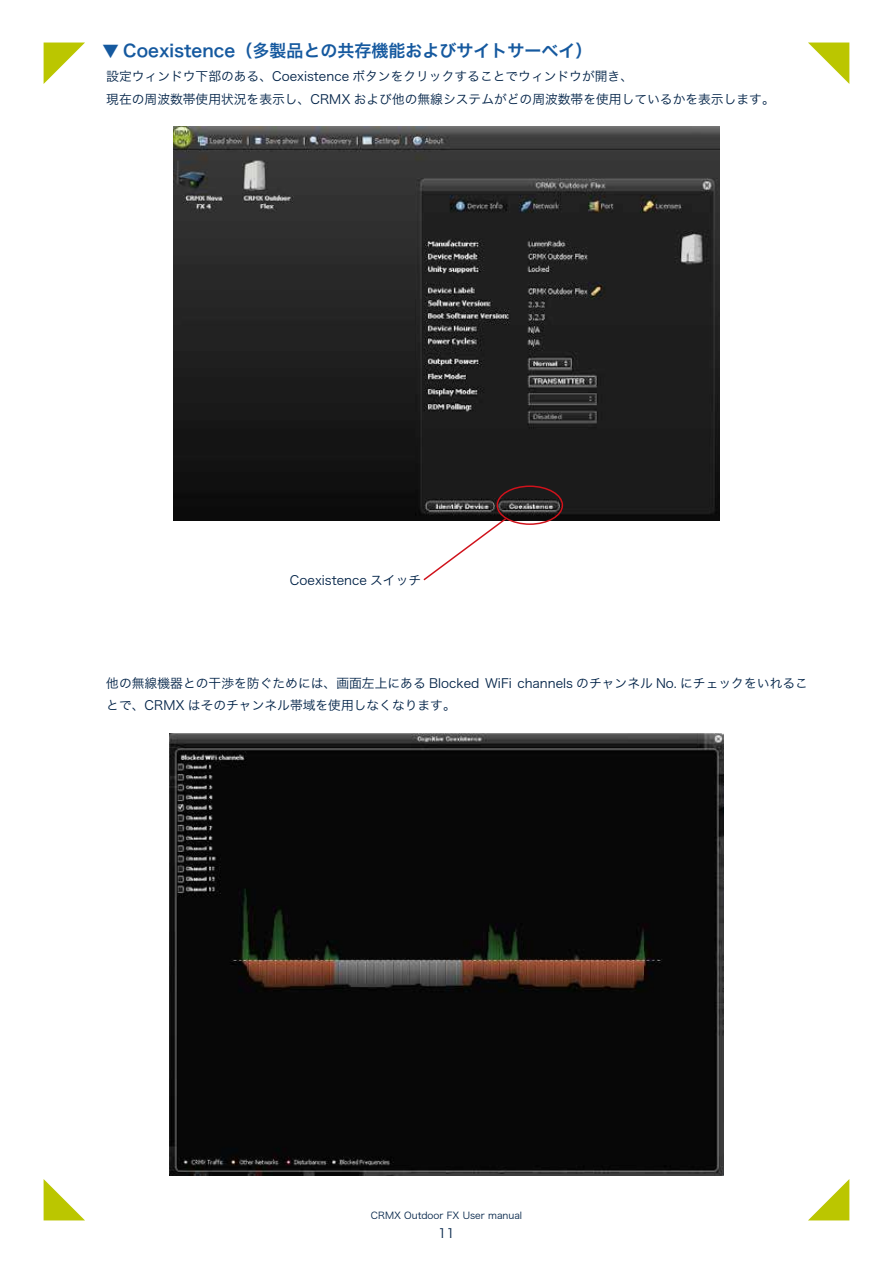
<style>
.page{position:relative;width:893px;height:1263px;background:#fff}
.page>*{position:absolute;margin:0;border:0;box-sizing:border-box;transform-origin:0 0}
.t1{font:16.95px "Hira Kaku Pro N W6";color:#15599f}
.t2{font:12.75px/22.4px "Hira Kaku Pro W3";color:#002247}
.t3{font:9.6px "Hira Kaku Pro W3";color:#002247}
</style>
<div class="page">
<svg style="left:44px;top:43px;width:41px;height:41px"></svg>
<svg style="left:808px;top:1179px;width:41px;height:41px"></svg>
<svg style="left:44px;top:1179px;width:41px;height:41px"></svg>
<svg style="left:808px;top:43px;width:41px;height:41px"></svg>
<img style="left:174px;top:126px;width:545px;height:394px">
<div style="left:496px;top:485px;width:67px;height:40px;border:1px solid #d0121b;border-radius:50%"></div>
<svg style="left:422px;top:517px;width:86px;height:64px"></svg>
<img style="left:170px;top:733px;width:553px;height:443px">
<h1 class="t1" style="left:85px;top:36px;width:509px">　▼ Coexistence（多製品との共存機能およびサイトサーベイ）</h1>
<p class="t2" style="left:106px;top:65px;width:670px">設定ウィンドウ下部のある、Coexistence ボタンをクリックすることでウィンドウが開き、<br>現在の周波数帯使用状況を表示し、CRMX および他の無線システムがどの周波数帯を使用しているかを表示します。</p>
<p class="t2" style="left:290px;top:568px;width:133px">Coexistence スイッチ</p>
<p class="t2" style="left:106px;top:671px;width:703px">他の無線機器との干渉を防ぐためには、画面左上にある Blocked WiFi channels のチャンネル No. にチェックをいれることで、CRMX はそのチャンネル帯域を使用しなくなります。</p>
<p class="t3" style="left:371px;top:1207px;width:153px">CRMX Outdoor FX User manual</p>
<p class="t2" style="left:438px;top:1221px;width:18px">11</p>
</div>
